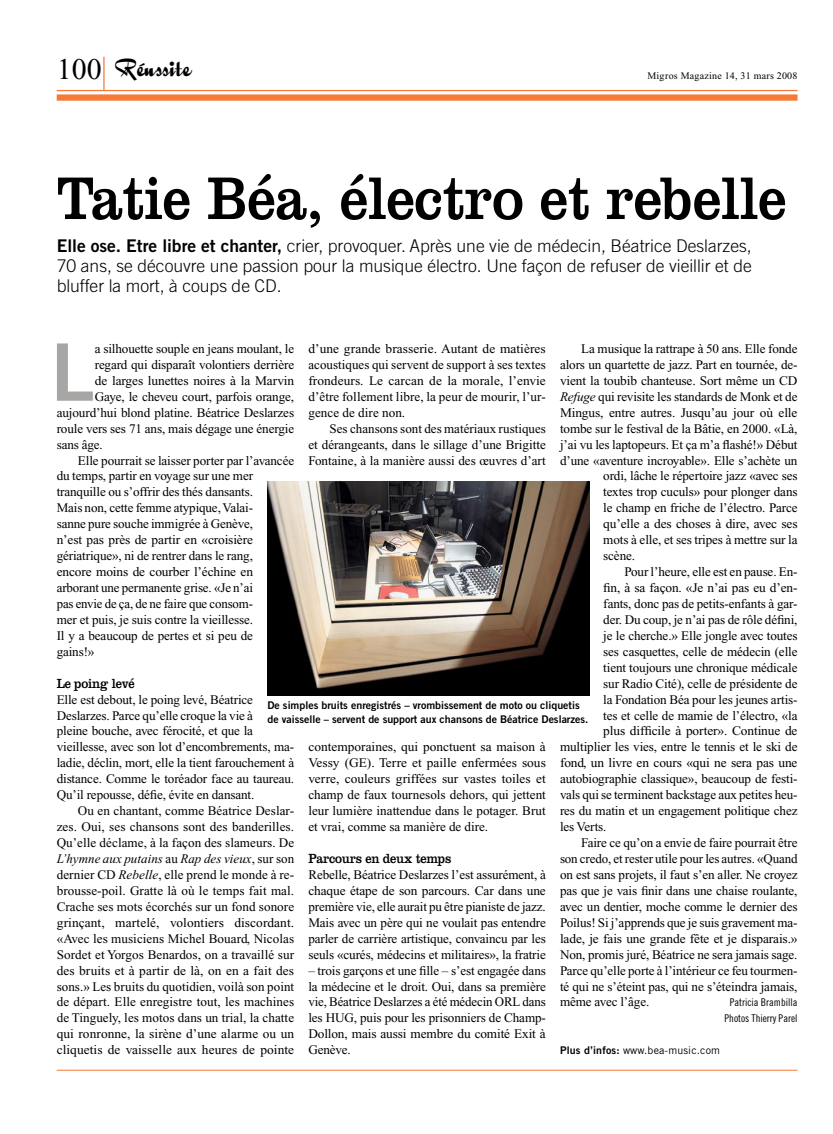
<style>
.page{position:relative;width:833px;height:1134px;background:#fff}
.page>*{position:absolute;margin:0;border:0;box-sizing:border-box;transform-origin:0 0}
.t1{font:79.38px "Trade Gothic MMLT Std Bd 2";color:#a8a6a4}
.t2{font:62.5px "Clarendon LT Std";color:#000;scale:.9 1}
.t3{font:27.5px "Quigley Wiggly";color:#000}
.t4{font:300 17.5px/20px "Trade Gothic MMLT Std";color:#000;text-align:justify}
.t5{font:13.75px "Clarendon LT Std";letter-spacing:-.015em;color:#000;scale:.9 1}
.t6{font:13.12px/16px "Times New Roman";letter-spacing:-.01em;color:#000;text-align:justify}
.t7{font:10.62px/13.8px "Trade Gothic MMLT Std Bd 2";color:#000}
.t8{font:10.62px/16px "Trade Gothic MMLT Std Cn 18";color:#000;text-align:center}
.t9{font:10.62px "Trade Gothic MMLT Std";letter-spacing:.015em;color:#000}
.t10{font:10px "Times New Roman";letter-spacing:.025em;color:#000}
.s1{font-family:"Times New Roman";font-size:30px}
.s2{font-family:"Trade Gothic MMLT Std Bd 2";font-weight:400}
.s3{font-style:italic}
.s4{font-family:"Trade Gothic MMLT Std Bd 2"}
</style>
<div class="page">
<hr style="left:57px;top:1070px;width:740px;height:1px;background:#f67938">
<div style="left:57px;top:94px;width:740px;height:7px;background:#f67938"></div>
<hr style="left:57px;top:90px;width:740px;height:1px;background:#f67938">
<hr style="left:103px;top:57px;width:2px;height:33px;background:#f67938">
<img style="left:267px;top:481px;width:322px;height:214px">
<h3 class="t3" style="left:57px;top:55px;width:136px"><span class="s1">100</span> Réussite</h3>
<p class="t10" style="left:647px;top:70px;width:152px">Migros Magazine 14, 31 mars 2008</p>
<h2 class="t2" style="left:57px;top:162px;width:812px">Tatie Béa, électro et rebelle</h2>
<h3 class="t4" style="left:57px;top:236px;width:696px"><span class="s2">Elle ose. Etre libre et chanter,</span> crier, provoquer. Après une vie de médecin, Béatrice Deslarzes, 70 ans, se découvre une passion pour la musique électro. Une façon de refuser de vieillir et de bluffer la mort, à coups de CD.</h3>
<h1 class="t1" style="left:51px;top:323px;width:46px">L</h1>
<p class="t6" style="left:95px;top:341px;width:201px">a silhouette souple en jeans moulant, le</p>
<p class="t6" style="left:308px;top:341px;width:239px">d’une grande brasserie. Autant de matières acoustiques qui servent de support à ses textes frondeurs. Le carcan de la morale, l’envie d’être follement libre, la peur de mourir, l’ur&shy;gence de dire non.</p>
<p class="t6" style="left:308px;top:420px;width:239px;text-indent:21px">Ses chansons sont des matériaux rustiques et dérangeants, dans le sillage d’une Brigitte Fontaine, à la manière aussi des œuvres d’art</p>
<p class="t6" style="left:581px;top:341px;width:218px">La musique la rattrape à 50 ans. Elle fonde</p>
<p class="t6" style="left:560px;top:356px;width:239px">alors un quartette de jazz. Part en tournée, de-</p>
<p class="t6" style="left:560px;top:372px;width:239px">vient la toubib chanteuse. Sort même un CD</p>
<p class="t6" style="left:560px;top:388px;width:239px"><span class="s3">Refuge</span> qui revisite les standards de Monk et de</p>
<p class="t6" style="left:560px;top:404px;width:239px">Mingus, entre autres. Jusqu’au jour où elle</p>
<p class="t6" style="left:560px;top:420px;width:239px">tombe sur le festival de la Bâtie, en 2000. «Là,</p>
<p class="t6" style="left:560px;top:436px;width:239px">j’ai vu les laptopeurs. Et ça m’a flashé!» Début</p>
<p class="t6" style="left:560px;top:452px;width:239px">d’une «aventure incroyable». Elle s’achète un</p>
<p class="t6" style="left:603px;top:468px;width:196px">ordi, lâche le répertoire jazz «avec ses</p>
<p class="t6" style="left:603px;top:484px;width:196px">textes trop cuculs» pour plonger dans</p>
<p class="t6" style="left:603px;top:500px;width:196px">le champ en friche de l’électro. Parce</p>
<p class="t6" style="left:603px;top:516px;width:196px">qu’elle a des choses à dire, avec ses</p>
<p class="t6" style="left:603px;top:532px;width:196px">mots à elle, et ses tripes à mettre sur la</p>
<p class="t6" style="left:603px;top:548px;width:33px">scène.</p>
<p class="t6" style="left:624px;top:564px;width:174px">Pour l’heure, elle est en pause. En-</p>
<p class="t6" style="left:603px;top:580px;width:196px">fin, à sa façon. «Je n’ai pas eu d’en-</p>
<p class="t6" style="left:603px;top:596px;width:196px">fants, donc pas de petits-enfants à gar-</p>
<p class="t6" style="left:603px;top:611px;width:196px">der. Du coup, je n’ai pas de rôle défini,</p>
<p class="t6" style="left:603px;top:627px;width:196px">je le cherche.» Elle jongle avec toutes</p>
<p class="t6" style="left:603px;top:643px;width:196px">ses casquettes, celle de médecin (elle</p>
<p class="t6" style="left:603px;top:659px;width:196px">tient toujours une chronique médicale</p>
<p class="t6" style="left:603px;top:675px;width:196px">sur Radio Cité), celle de présidente de</p>
<p class="t6" style="left:603px;top:691px;width:196px">la Fondation Béa pour les jeunes artis-</p>
<p class="t6" style="left:603px;top:707px;width:196px">tes et celle de mamie de l’électro, «la</p>
<p class="t6" style="left:603px;top:723px;width:196px">plus difficile à porter». Continue de</p>
<p class="t6" style="left:560px;top:739px;width:239px">multiplier les vies, entre le tennis et le ski de</p>
<p class="t6" style="left:560px;top:755px;width:239px">fond, un livre en cours «qui ne sera pas une</p>
<p class="t6" style="left:560px;top:771px;width:239px">autobiographie classique», beaucoup de festi-</p>
<p class="t6" style="left:560px;top:787px;width:239px">vals qui se terminent backstage aux petites heu-</p>
<p class="t6" style="left:560px;top:803px;width:239px">res du matin et un engagement politique chez</p>
<p class="t6" style="left:560px;top:819px;width:48px">les Verts.</p>
<p class="t6" style="left:581px;top:835px;width:218px">Faire ce qu’on a envie de faire pourrait être</p>
<p class="t6" style="left:560px;top:851px;width:239px">son credo, et rester utile pour les autres. «Quand</p>
<p class="t6" style="left:560px;top:866px;width:239px">on est sans projets, il faut s’en aller. Ne croyez</p>
<p class="t6" style="left:560px;top:882px;width:239px">pas que je vais finir dans une chaise roulante,</p>
<p class="t6" style="left:560px;top:898px;width:239px">avec un dentier, moche comme le dernier des</p>
<p class="t6" style="left:560px;top:914px;width:239px">Poilus! Si j’apprends que je suis gravement ma-</p>
<p class="t6" style="left:560px;top:930px;width:239px">lade, je fais une grande fête et je disparais.»</p>
<p class="t6" style="left:560px;top:946px;width:239px">Non, promis juré, Béatrice ne sera jamais sage.</p>
<p class="t6" style="left:560px;top:962px;width:239px">Parce qu’elle porte à l’intérieur ce feu tourmen-</p>
<p class="t6" style="left:560px;top:978px;width:239px">té qui ne s’éteint pas, qui ne s’éteindra jamais,</p>
<p class="t6" style="left:560px;top:994px;width:91px">même avec l’âge.</p>
<p class="t8" style="left:724px;top:994px;width:74px">Patricia Brambilla<br>Photos Thierry Parel</p>
<p class="t9" style="left:560px;top:1043px;width:161px"><span class="s4">Plus d’infos:</span> www.bea-music.com</p>
<p class="t6" style="left:95px;top:356px;width:201px">regard qui disparaît volontiers derrière</p>
<p class="t6" style="left:95px;top:372px;width:201px">de larges lunettes noires à la Marvin</p>
<p class="t6" style="left:95px;top:388px;width:201px">Gaye, le cheveu court, parfois orange,</p>
<p class="t6" style="left:57px;top:404px;width:239px">aujourd’hui blond platine. Béatrice Deslarzes</p>
<p class="t6" style="left:57px;top:420px;width:239px">roule vers ses 71 ans, mais dégage une énergie</p>
<p class="t6" style="left:57px;top:436px;width:48px">sans âge.</p>
<p class="t6" style="left:78px;top:452px;width:218px">Elle pourrait se laisser porter par l’avancée</p>
<p class="t6" style="left:57px;top:468px;width:198px">du temps, partir en voyage sur une mer</p>
<p class="t6" style="left:57px;top:484px;width:198px">tranquille ou s’offrir des thés dansants.</p>
<p class="t6" style="left:57px;top:500px;width:198px">Mais non, cette femme atypique, Valai-</p>
<p class="t6" style="left:57px;top:516px;width:198px">sanne pure souche immigrée à Genève,</p>
<p class="t6" style="left:57px;top:532px;width:198px">n’est pas près de partir en «croisière</p>
<p class="t6" style="left:57px;top:548px;width:198px">gériatrique», ni de rentrer dans le rang,</p>
<p class="t6" style="left:57px;top:564px;width:198px">encore moins de courber l’échine en</p>
<p class="t6" style="left:57px;top:580px;width:198px">arborant une permanente grise. «Je n’ai</p>
<p class="t6" style="left:57px;top:596px;width:198px">pas envie de ça, de ne faire que consom-</p>
<p class="t6" style="left:57px;top:611px;width:198px">mer et puis, je suis contre la vieillesse.</p>
<p class="t6" style="left:57px;top:627px;width:198px">Il y a beaucoup de pertes et si peu de</p>
<p class="t6" style="left:57px;top:643px;width:39px">gains!»</p>
<p class="t5" style="left:57px;top:675px;width:88px">Le poing levé</p>
<p class="t6" style="left:57px;top:691px;width:239px;text-align:left">Elle est debout, le poing levé, Béatrice Deslarzes. Parce qu’elle croque la vie à<br>pleine bouche, avec férocité, et que la vieillesse, avec son lot d’encombrements, ma&shy;ladie, déclin, mort, elle la tient farouchement à distance. Comme le toréador face au taureau.<br>Qu’il repousse, défie, évite en dansant.</p>
<p class="t6" style="left:57px;top:803px;width:239px;text-indent:21px">Ou en chantant, comme Béatrice Deslar&shy;zes. Oui, ses chansons sont des banderilles.<br>Qu’elle déclame, à la façon des slameurs. De <span class="s3">L’hymne aux putains</span> au <span class="s3">Rap des vieux</span>, sur son dernier CD <span class="s3">Rebelle</span>, elle prend le monde à re&shy;brousse-poil. Gratte là où le temps fait mal.<br>Crache ses mots écorchés sur un fond sonore grinçant, martelé, volontiers discordant. «Avec les musiciens Michel Bouard, Nicolas Sordet et Yorgos Benardos, on a travaillé sur des bruits et à partir de là, on en a fait des sons.» Les bruits du quotidien, voilà son point de départ. Elle enregistre tout, les machines de Tinguely, les motos dans un trial, la chatte qui ronronne, la sirène d’une alarme ou un cliquetis de vaisselle aux heures de pointe</p>
<p class="t7" style="left:267px;top:698px;width:322px">De simples bruits enregistrés – vrombissement de moto ou cliquetis de vaisselle – servent de support aux chansons de Béatrice Deslarzes.</p>
<p class="t6" style="left:308px;top:739px;width:239px">contemporaines, qui ponctuent sa maison à Vessy (GE). Terre et paille enfermées sous verre, couleurs griffées sur vastes toiles et champ de faux tournesols dehors, qui jettent leur lumière inattendue dans le potager. Brut et vrai, comme sa manière de dire.</p>
<p class="t5" style="left:308px;top:850px;width:160px">Parcours en deux temps</p>
<p class="t6" style="left:308px;top:866px;width:239px">Rebelle, Béatrice Deslarzes l’est assurément, à chaque étape de son parcours. Car dans une première vie, elle aurait pu être pianiste de jazz.<br>Mais avec un père qui ne voulait pas entendre parler de carrière artistique, convaincu par les seuls «curés, médecins et militaires», la fratrie</p>
<p class="t6" style="left:308px;top:962px;width:239px">– trois garçons et une fille – s’est engagée dans la médecine et le droit. Oui, dans sa première vie, Béatrice Deslarzes a été médecin ORL dans les HUG, puis pour les prisonniers de Champ-Dollon, mais aussi membre du comité Exit à Genève.</p>
</div>
